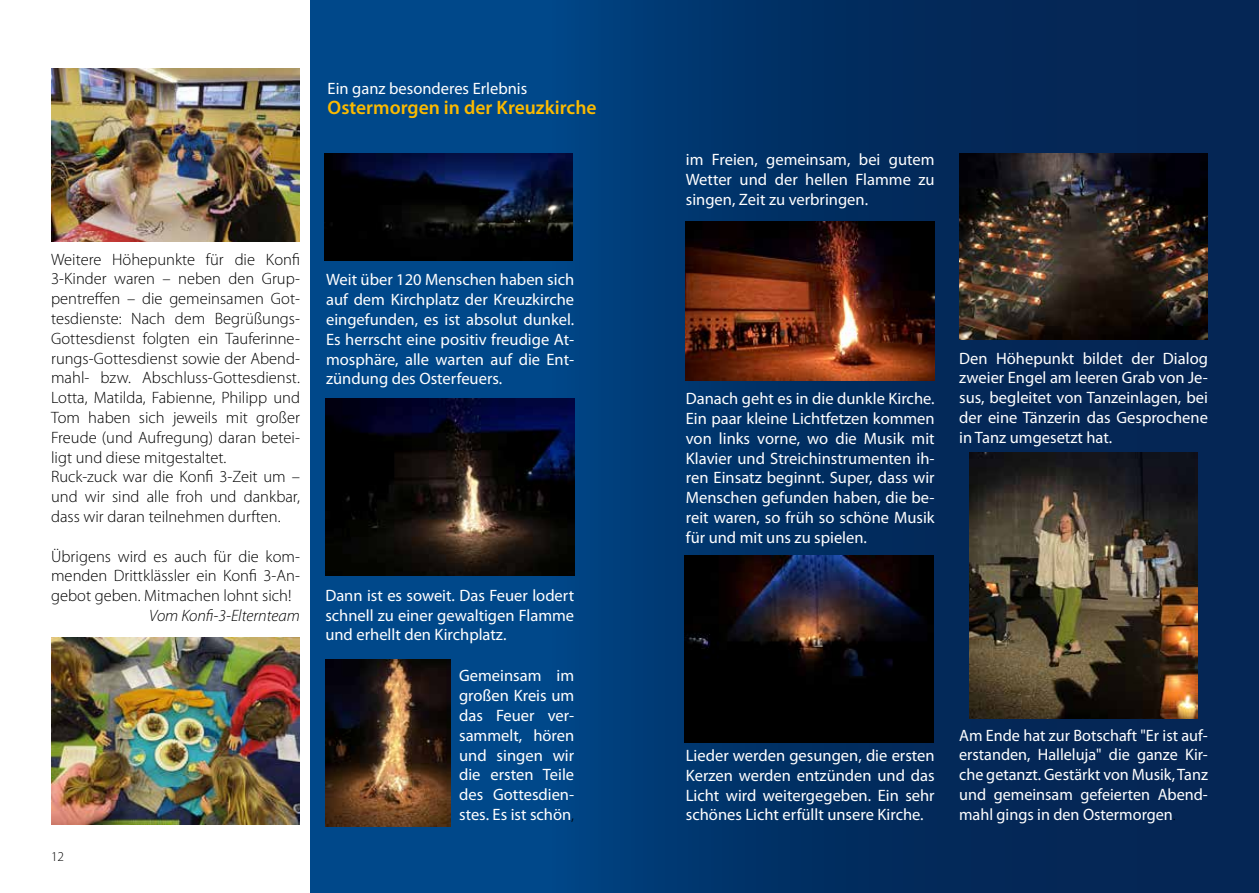
<style>
.page{position:relative;width:1259px;height:893px;background:#fff}
.page>*{position:absolute;margin:0;border:0;box-sizing:border-box;transform-origin:0 0}
.t1{font:600 19.5px "Myriad Pro";color:#fbba00}
.t2{font:16.5px/19.8px "Myriad Pro";color:#fff;text-align:justify}
.t3{font:300 16.5px/19.8px "Myriad Pro";color:#000}
.t4{font:italic 300 16.5px "Myriad Pro";color:#000}
.t5{font:300 13.5px "Myriad Pro";color:#000}
.s1{font-weight:300;color:#000}
</style>
<div class="page">
<div style="left:310px;top:0;width:949px;height:893px;background:linear-gradient(to right,#004b8f,#051e48)"></div>
<img style="left:685px;top:555px;width:248px;height:188px">
<img style="left:959px;top:153px;width:249px;height:187px">
<img style="left:970px;top:452px;width:227px;height:266px">
<img style="left:324px;top:153px;width:249px;height:107px">
<img style="left:325px;top:398px;width:249px;height:178px">
<img style="left:325px;top:660px;width:125px;height:167px">
<img style="left:686px;top:221px;width:248px;height:159px">
<img style="left:51px;top:638px;width:249px;height:186px">
<img style="left:51px;top:68px;width:249px;height:173px">
<p class="t2" style="left:328px;top:79px;width:201px">Ein ganz besonderes Erlebnis</p>
<p class="t1" style="left:328px;top:96px;width:270px">Ostermorgen in der Kreuzkirche</p>
<p class="t3" style="left:51px;top:249px;width:250px">Weitere Höhepunkte für die Konfi 3-Kinder waren – neben den Grup&shy;pentreffen – die gemeinsamen Got&shy;tesdienste: Nach dem Begrüßungs-Gottesdienst folgten ein Tauferinne&shy;rungs-Gottesdienst sowie der Abend&shy;mahl- bzw. Abschluss-Gottesdienst.<br>Lotta, Matilda, Fabienne, Philipp und Tom haben sich jeweils mit großer Freude (und Aufregung) daran betei&shy;ligt und diese mitgestaltet.<br>Ruck-zuck war die Konfi 3-Zeit um – und wir sind alle froh und dankbar, dass wir daran teilnehmen durften.</p>
<p class="t3" style="left:51px;top:546px;width:250px;text-align:justify">Übrigens wird es auch für die kom&shy;menden Drittklässler ein Konfi 3-An&shy;gebot geben. Mitmachen lohnt sich!</p>
<p class="t4" style="left:149px;top:607px;width:152px">Vom Konfi-3-Elternteam</p>
<p class="t5" style="left:51px;top:849px;width:15px">12</p>
<p class="t2" style="left:326px;top:270px;width:250px">Weit über 120 Menschen haben sich auf dem Kirchplatz der Kreuzkirche eingefunden, es ist absolut dunkel.<br>Es herrscht eine positiv freudige At&shy;mosphäre, alle warten auf die Ent&shy;zündung des Osterfeuers.</p>
<p class="t2" style="left:325px;top:586px;width:250px">Dann ist es soweit. Das Feuer lodert schnell zu einer gewaltigen Flamme und erhellt den Kirchplatz.</p>
<p class="t2" style="left:459px;top:666px;width:117px">Gemeinsam im großen Kreis um das Feuer ver&shy;sammelt, hören und singen wir die ersten Teile des Gottesdien&shy;stes. Es ist schön<span class="s1">,</span></p>
<p class="t2" style="left:686px;top:150px;width:250px">im Freien, gemeinsam, bei gutem Wetter und der hellen Flamme zu singen, Zeit zu verbringen.</p>
<p class="t2" style="left:686px;top:389px;width:250px">Danach geht es in die dunkle Kirche.<br>Ein paar kleine Lichtfetzen kommen von links vorne, wo die Musik mit Klavier und Streichinstrumenten ih&shy;ren Einsatz beginnt. Super, dass wir Menschen gefunden haben, die be&shy;reit waren, so früh so schöne Musik für und mit uns zu spielen.</p>
<p class="t2" style="left:959px;top:348px;width:250px">Den Höhepunkt bildet der Dialog zweier Engel am leeren Grab von Je&shy;sus, begleitet von Tanzeinlagen, bei der eine Tänzerin das Gesprochene in Tanz umgesetzt hat.</p>
<p class="t2" style="left:686px;top:746px;width:250px">Lieder werden gesungen, die ersten Kerzen werden entzünden und das Licht wird weitergegeben. Ein sehr schönes Licht erfüllt unsere Kirche.</p>
<p class="t2" style="left:959px;top:725px;width:250px">Am Ende hat zur Botschaft "Er ist auf&shy;erstanden, Halleluja" die ganze Kir&shy;che getanzt. Gestärkt von Musik, Tanz und gemeinsam gefeierten Abend&shy;mahl gings in den Ostermorgen<span class="s1">.</span></p>
</div>
